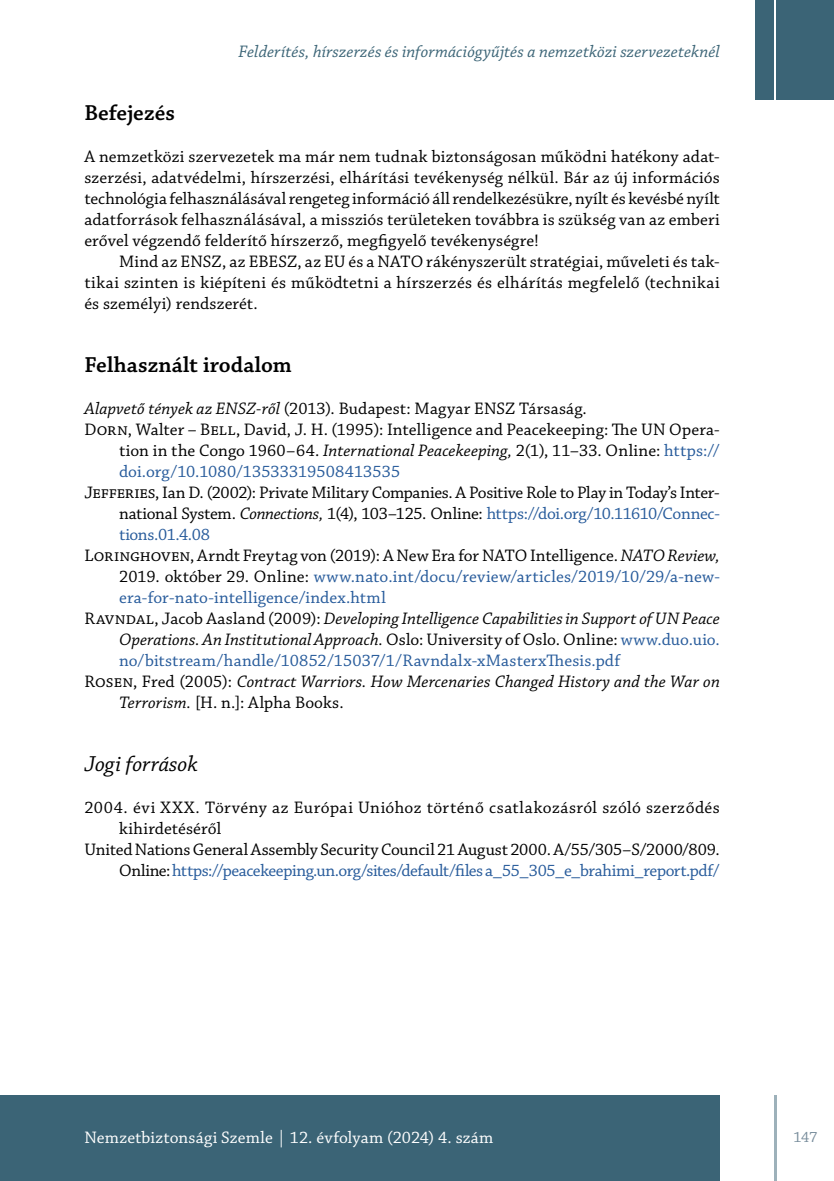
<style>
.page{position:relative;width:834px;height:1181px;background:#fff}
.page>*{position:absolute;margin:0;border:0;box-sizing:border-box;transform-origin:0 0}
.t1{font:600 22.75px "Chaparral Pro";letter-spacing:.005em;color:#000}
.t2{font:italic 22.75px "Chaparral Pro";letter-spacing:-.01em;color:#000}
.t3{font:17.5px/21px "Chaparral Pro";color:#000;text-align:justify}
.t4{font:italic 17.5px "Chaparral Pro";letter-spacing:.005em;color:#000}
.t5{font:17.5px "Chaparral Pro";letter-spacing:.005em;color:#275b9b}
.t6{font:17.5px "Chaparral Pro";letter-spacing:-.025em;color:#275b9b}
.t7{font:17.5px "Chaparral Pro";letter-spacing:.025em;color:#000}
.t8{font:italic 17.5px "Chaparral Pro";letter-spacing:.005em;color:#3b6476}
.t9{font:17.5px "Chaparral Pro";color:#fff}
.t10{font:15.75px "Chaparral Pro";color:#778c9b}
.s1{font-style:italic}
.s2{color:#275b9b}
.s3{color:#000}
.s4{font-style:normal}
.s5{font-style:normal;color:#275b9b}
</style>
<div class="page">
<hr style="left:774px;top:1095px;width:2px;height:86px;background:#3b6476">
<div style="left:0;top:1095px;width:719px;height:86px;background:#3b6476"></div>
<div style="left:776px;top:0;width:57px;height:99px;background:#3b6476"></div>
<div style="left:755px;top:0;width:19px;height:99px;background:#3b6476"></div>
<p class="t8" style="left:238px;top:42px;width:483px">Felderítés, hírszerzés és információgyűjtés a nemzetközi szervezeteknél</p>
<h1 class="t1" style="left:84px;top:100px;width:92px">Befejezés</h1>
<p class="t3" style="left:84px;top:147px;width:637px">A nemzetközi szervezetek ma már nem tudnak biztonságosan működni hatékony adat&shy;szerzési, adatvédelmi, hírszerzési, elhárítási tevékenység nélkül. Bár az új információs technológia felhasználásával rengeteg információ áll rendelkezésükre, nyílt és kevésbé nyílt adatforrások felhasználásával, a missziós területeken továbbra is szükség van az emberi erővel végzendő felderítő hírszerző, megfigyelő tevékenységre!</p>
<p class="t3" style="left:84px;top:252px;width:637px;text-indent:35px">Mind az ENSZ, az EBESZ, az EU és a NATO rákényszerült stratégiai, műveleti és tak&shy;tikai szinten is kiépíteni és működtetni a hírszerzés és elhárítás megfelelő (technikai és személyi) rendszerét.</p>
<h1 class="t1" style="left:84px;top:352px;width:209px">Felhasznált irodalom</h1>
<p class="t3" style="left:84px;top:399px;width:504px"><span class="s1">Alapvető tények az ENSZ-ről</span> (2013). Budapest: Magyar ENSZ Társaság.</p>
<p class="t3" style="left:84px;top:420px;width:636px">Dorn, Walter – Bell, David, J. H. (1995): Intelligence and Peacekeeping: The UN Opera-</p>
<p class="t3" style="left:119px;top:441px;width:602px">tion in the Congo 1960–64. <span class="s1">International Peacekeeping,</span> 2(1), 11–33. Online: <span class="s2">https://</span></p>
<p class="t5" style="left:119px;top:462px;width:282px">doi.org/10.1080/13533319508413535</p>
<p class="t3" style="left:84px;top:483px;width:636px">Jefferies, Ian D. (2002): Private Military Companies. A Positive Role to Play in Today’s Inter-</p>
<p class="t3" style="left:119px;top:504px;width:601px">national System. <span class="s1">Connections,</span> 1(4), 103–125. Online: <span class="s2">https://doi.org/10.11610/Connec-</span></p>
<p class="t5" style="left:119px;top:525px;width:92px">tions.01.4.08</p>
<p class="t3" style="left:84px;top:546px;width:636px">Loringhoven, Arndt Freytag von (2019): A New Era for NATO Intelligence. <span class="s1">NATO Review,</span></p>
<p class="t5" style="left:119px;top:567px;width:602px"><span class="s3">2019. október 29. Online:</span> www.nato.int/docu/review/articles/2019/10/29/a-new-</p>
<p class="t5" style="left:119px;top:588px;width:268px">era-for-nato-intelligence/index.html</p>
<p class="t4" style="left:84px;top:609px;width:636px"><span class="s4">Ravndal, Jacob Aasland (2009):</span> Developing Intelligence Capabilities in Support of UN Peace</p>
<p class="t4" style="left:119px;top:630px;width:602px">Operations. An Institutional Approach. <span class="s4">Oslo: University of Oslo. Online:</span> <span class="s5">www.duo.uio.</span></p>
<p class="t5" style="left:119px;top:651px;width:503px">no/bitstream/handle/10852/15037/1/Ravndalx-xMasterxThesis.pdf</p>
<p class="t4" style="left:84px;top:672px;width:637px"><span class="s4">Rosen, Fred (2005):</span> Contract Warriors. How Mercenaries Changed History and the War on</p>
<p class="t3" style="left:119px;top:693px;width:226px"><span class="s1">Terrorism.</span> [H. n.]: Alpha Books.</p>
<h1 class="t2" style="left:84px;top:751px;width:115px">Jogi források</h1>
<p class="t7" style="left:84px;top:798px;width:637px">2004. évi XXX. Törvény az Európai Unióhoz történő csatlakozásról szóló szerződés</p>
<p class="t3" style="left:119px;top:819px;width:104px">kihirdetéséről</p>
<p class="t3" style="left:84px;top:840px;width:636px">United Nations General Assembly Security Council 21 August 2000. A/55/305–S/2000/809.</p>
<p class="t6" style="left:119px;top:861px;width:602px"><span class="s3">Online:</span> https://peacekeeping.un.org/sites/default/files a_55_305_e_brahimi_report.pdf/</p>
<p class="t9" style="left:84px;top:1127px;width:410px">Nemzetbiztonsági Szemle | 12. évfolyam (2024) 4. szám</p>
<p class="t10" style="left:793px;top:1128px;width:25px">147</p>
</div>
